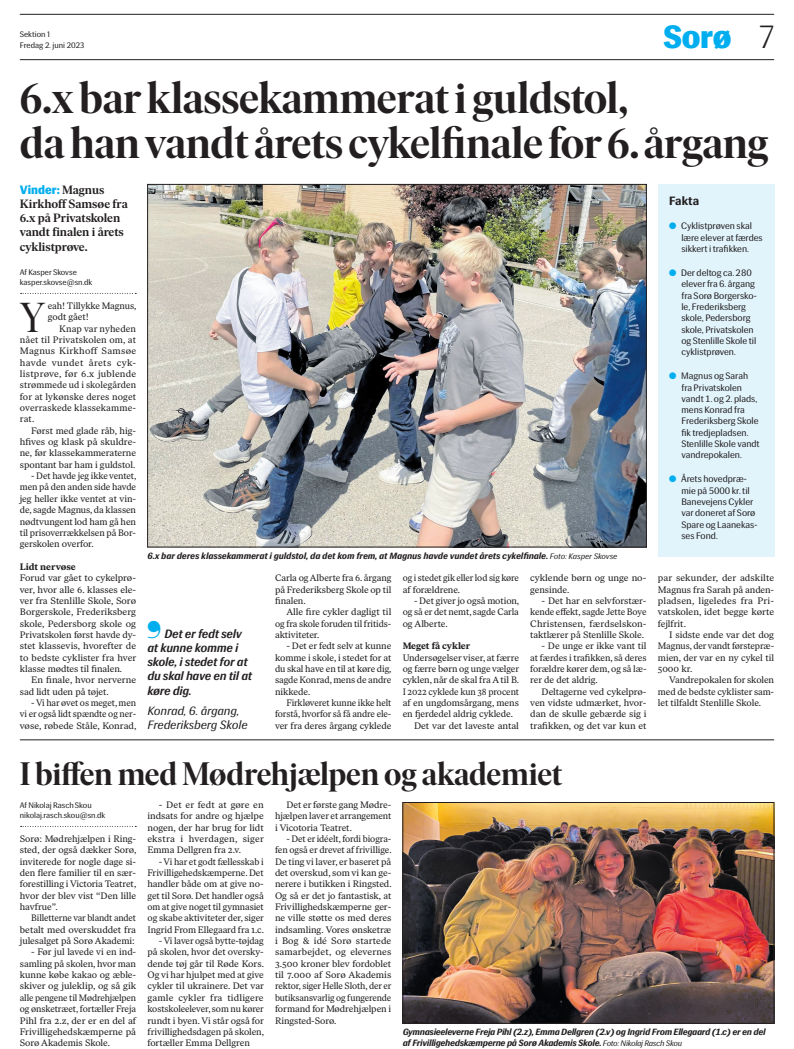
<style>
.page{position:relative;width:794px;height:1049px;background:#fff}
.page>*{position:absolute;margin:0;border:0;box-sizing:border-box;transform-origin:0 0}
.SN-Rubr_44_fed{font:600 44px/45.3px "SN Ivar Display";letter-spacing:-.005em;color:#231f20}
.SN-Brød_start{font:41.7px "SN Ivar Display";color:#231f20}
.SN-Rubr_32_fed{font:600 32.4px "SN Ivar Display";letter-spacing:-.005em;color:#231f20}
.t1{font:800 32px "SN Siri";color:#00aeef}
.SN-Urubrik{font:600 12px/14.2px "SN Ivar Headline";letter-spacing:-.005em;color:#231f20}
.t2{font:italic 600 12px/14.2px "SN Siri";letter-spacing:-.01em;color:#231f20}
.Citat_Byline_Bund{font:italic 12px/14.2px "SN Siri";color:#231f20}
.SN-Fakta_header{font:700 12px "SN Siri";color:#231f20}
.SN-Brød{font:9.3px/11.3px "SN Ivar Text";letter-spacing:-.005em;color:#231f20;text-align:justify}
.SN-Brød_u_indryk{font:9.3px/11.3px "SN Ivar Text";color:#231f20;text-align:justify}
.SN-Brød-2{font:9.3px/11.3px "SN Ivar Text";letter-spacing:-.005em;color:#231f20;text-align:justify;scale:.96 1}
.t3{font:9.3px/11.3px "SN Siri";color:#231f20}
.SN-Brød-3{font:9.3px/11.3px "SN Ivar Text";letter-spacing:-.005em;color:#231f20;scale:.95 1}
.SN-Brød_start-2{font:9.3px/11.3px "SN Ivar Text";color:#231f20}
.SN-Mellemrubrik{font:700 9.3px "SN Ivar Text";color:#231f20}
.SN-Billedtekst{font:italic 700 9px/11px "SN Siri";letter-spacing:-.02em;color:#231f20}
.SN-Billedtekst-2{font:italic 700 9px "SN Siri";color:#231f20}
.SN-Byline_email{font:8px "SN Siri";color:#231f20}
.SN-Byline{font:8px "SN Siri";color:#231f20}
.SN-Pagina-H{font:8px "SN Siri";color:#231f20}
.Sektion_no-name-H{font:8px "SN Siri";color:#231f20}
.s1{font-weight:300;color:#231f20}
.s2{font-family:"SN Siri";font-weight:800;color:#00aeef}
.s3{color:#00aeef}
.s4{font-weight:400;font-size:8px}
</style>
<div class="page">
<hr style="left:20px;top:59px;width:754px;height:1px;background:#231f20">
<hr style="left:20px;top:14px;width:754px;height:1px;background:#231f20">
<svg style="left:21px;top:293px;width:115px;height:1px"></svg>
<img style="left:149px;top:186px;width:495px;height:359px">
<hr style="left:20px;top:740px;width:754px;height:1px;background:#231f20">
<div style="left:658px;top:184px;width:116px;height:373px;background:#e1f4fc"></div>
<svg style="left:21px;top:826px;width:115px;height:1px"></svg>
<img style="left:405px;top:804px;width:367px;height:217px">
<div style="left:403px;top:802px;width:371px;height:221px;border:1px solid #231f20"></div>
<p class="Sektion_no-name-H" style="left:20px;top:30px;width:32px">Sektion 1</p>
<p class="SN-Pagina-H" style="left:20px;top:41px;width:66px">Fredag 2. juni 2023</p>
<h3 class="t1" style="left:663px;top:18px;width:112px">Sorø <span class="s1">7</span></h3>
<p class="SN-Rubr_44_fed" style="left:20px;top:76px;width:750px">6.x bar klassekammerat i guldstol,<br>da han vandt årets cykelfinale for 6. årgang</p>
<p class="SN-Urubrik" style="left:20px;top:183px;width:109px"><span class="s2">Vinder:</span> Magnus<br>Kirkhoff Samsøe fra<br>6.x på Privatskolen vandt finalen i årets cyklistprøve.</p>
<p class="SN-Fakta_header" style="left:669px;top:194px;width:31px">Fakta</p>
<p class="t3" style="left:681px;top:221px;width:83px;text-indent:-12px"><span class="s3">●</span> Cyklistprøven skal lære elever at færdes sikkert i trafikken.</p>
<p class="t3" style="left:681px;top:267px;width:77px;text-indent:-12px"><span class="s3">●</span> Der deltog ca. 280 elever fra 6. årgang fra Sorø Borgersko&shy;le, Frederiksberg skole, Pedersborg skole, Privatskolen og Stenlille Skole til cyklistprøven.</p>
<p class="t3" style="left:681px;top:370px;width:80px;text-indent:-12px"><span class="s3">●</span> Magnus og Sarah fra Privatskolen vandt 1. og 2. plads, mens Konrad fra<br>Frederiksberg Skole fik tredjepladsen.<br>Stenlille Skole vandt vandrepokalen.</p>
<p class="t3" style="left:681px;top:474px;width:78px;text-indent:-12px"><span class="s3">●</span> Årets hovedpræ&shy;mie på 5000 kr. til<br>Banevejens Cykler var doneret af Sorø<br>Spare og Laanekas&shy;ses Fond.</p>
<p class="SN-Byline" style="left:20px;top:268px;width:58px">Af Kasper Skovse</p>
<p class="SN-Byline_email" style="left:20px;top:278px;width:74px">kasper.skovse@sn.dk</p>
<p class="SN-Brød_start" style="left:20px;top:295px;width:27px">Y</p>
<p class="SN-Brød_start-2" style="left:48px;top:300px;width:90px">eah! Tillykke Magnus, godt gået!</p>
<p class="SN-Brød" style="left:20px;top:323px;width:118px;text-indent:39px">Knap var nyheden nået til Privatskolen om, at Magnus Kirkhoff Samsøe havde vundet årets cyk&shy;listprøve, før 6.x jublende strømmede ud i skolegården for at lykønske deres noget overraskede klassekamme&shy;rat.</p>
<p class="SN-Brød" style="left:20px;top:425px;width:118px;text-indent:11px">Først med glade råb, hig&shy;hfives og klask på skuldre&shy;ne, før klassekammeraterne spontant bar ham i guldstol.</p>
<p class="SN-Brød" style="left:20px;top:470px;width:118px;text-indent:11px">- Det havde jeg ikke ventet, men på den anden side havde jeg heller ikke ventet at vin&shy;de, sagde Magnus, da klassen nødtvungent lod ham gå hen til prisoverrækkelsen på Bor&shy;gerskolen overfor.</p>
<p class="SN-Mellemrubrik" style="left:20px;top:561px;width:57px">Lidt nervøse</p>
<p class="SN-Brød_u_indryk" style="left:20px;top:572px;width:118px">Forud var gået to cykelprø&shy;ver, hvor alle 6. klasses ele&shy;ver fra Stenlille Skole, Sorø Borgerskole, Frederiksberg skole, Pedersborg skole og Privatskolen først havde dy&shy;stet klassevis, hvorefter de to bedste cyklister fra hver klasse mødtes til finalen.</p>
<p class="SN-Brød" style="left:20px;top:674px;width:118px;text-indent:11px">En finale, hvor nerverne sad lidt uden på tøjet.</p>
<p class="SN-Brød" style="left:20px;top:697px;width:118px;text-indent:11px">- Vi har øvet os meget, men vi er også lidt spændte og ner&shy;vøse, røbede Ståle, Konrad,</p>
<p class="SN-Billedtekst-2" style="left:147px;top:550px;width:471px">6.x bar deres klassekammerat i guldstol, da det kom frem, at Magnus havde vundet årets cykelfinale. <span class="s4">Foto: Kasper Skovse</span></p>
<p class="SN-Brød" style="left:275px;top:572px;width:118px">Carla og Alberte fra 6. årgang på Frederiksberg Skole op til finalen.</p>
<p class="SN-Brød" style="left:275px;top:606px;width:118px;text-indent:11px">Alle fire cykler dagligt til og fra skole foruden til fritids&shy;aktiviteter.</p>
<p class="SN-Brød" style="left:275px;top:640px;width:118px;text-indent:11px">- Det er fedt selv at kunne komme i skole, i stedet for at du skal have en til at køre dig, sagde Konrad, mens de andre nikkede.</p>
<p class="SN-Brød-2" style="left:275px;top:697px;width:123px;text-indent:11px">Firkløveret kunne ikke helt forstå, hvorfor så få andre ele&shy;ver fra deres årgang cyklede</p>
<p class="SN-Brød-3" style="left:403px;top:572px;width:124px">og i stedet gik eller lod sig køre af forældrene.</p>
<p class="SN-Brød" style="left:403px;top:595px;width:118px;text-indent:11px">- Det giver jo også motion, og så er det nemt, sagde Carla og Alberte.</p>
<p class="SN-Mellemrubrik" style="left:403px;top:640px;width:69px">Meget få cykler</p>
<p class="SN-Brød_u_indryk" style="left:403px;top:652px;width:118px">Undersøgelser viser, at færre og færre børn og unge vælger cyklen, når de skal fra A til B.<br>I 2022 cyklede kun 38 procent af en ungdomsårgang, mens en fjerdedel aldrig cyklede.</p>
<p class="SN-Brød" style="left:414px;top:720px;width:106px">Det var det laveste antal</p>
<p class="SN-Brød" style="left:530px;top:572px;width:118px">cyklende børn og unge no&shy;gensinde.</p>
<p class="SN-Brød" style="left:530px;top:595px;width:118px;text-indent:11px">- Det har en selvforstær&shy;kende effekt, sagde Jette Boye Christensen, færdselskon&shy;taktlærer på Stenlille Skole.</p>
<p class="SN-Brød" style="left:530px;top:640px;width:118px;text-indent:11px">- De unge er ikke vant til at færdes i trafikken, så deres forældre kører dem, og så læ&shy;rer de det aldrig.</p>
<p class="SN-Brød" style="left:530px;top:686px;width:118px;text-indent:11px">Deltagerne ved cykelprø&shy;ven vidste udmærket, hvor&shy;dan de skulle gebærde sig i trafikken, og det var kun et</p>
<p class="SN-Brød" style="left:658px;top:572px;width:118px">par sekunder, der adskilte Magnus fra Sarah på anden&shy;pladsen, ligeledes fra Pri&shy;vatskolen, idet begge kørte fejlfrit.</p>
<p class="SN-Brød" style="left:658px;top:629px;width:118px;text-indent:11px">I sidste ende var det dog Magnus, der vandt førstepræ&shy;mien, der var en ny cykel til 5000 kr.</p>
<p class="SN-Brød" style="left:658px;top:674px;width:118px;text-indent:11px">Vandrepokalen for skolen med de bedste cyklister sam&shy;let tilfaldt Stenlille Skole.</p>
<p class="t2" style="left:147px;top:627px;width:106px;text-indent:17px">Det er fedt selv at kunne komme i skole, i stedet for at du skal have en til at køre dig.</p>
<p class="Citat_Byline_Bund" style="left:147px;top:703px;width:102px">Konrad, 6. årgang,<br>Frederiksberg Skole</p>
<p class="SN-Rubr_32_fed" style="left:20px;top:756px;width:544px">I biffen med Mødrehjælpen og akademiet</p>
<p class="SN-Byline" style="left:20px;top:801px;width:73px">Af Nikolaj Rasch Skou</p>
<p class="SN-Byline_email" style="left:20px;top:811px;width:87px">nikolaj.rasch.skou@sn.dk</p>
<p class="SN-Brød_u_indryk" style="left:20px;top:833px;width:118px">Sorø: Mødrehjælpen i Ring&shy;sted, der også dækker Sorø, inviterede for nogle dage si&shy;den flere familier til en sær&shy;forestilling i Victoria Teatret, hvor der blev vist “Den lille havfrue”.</p>
<p class="SN-Brød-3" style="left:20px;top:912px;width:124px;text-align:justify;text-indent:11px">Billetterne var blandt andet betalt med overskuddet fra julesalget på Sorø Akademi:</p>
<p class="SN-Brød" style="left:20px;top:946px;width:118px;text-indent:11px">- Før jul lavede vi en ind&shy;samling på skolen, hvor man kunne købe kakao og æble&shy;skiver og juleklip, og så gik alle pengene til Mødrehjælpen og ønsketræet, fortæller Freja Pihl fra 2.z, der er en del af Frivilligehedskæmperne på Sorø Akademis Skole.</p>
<p class="SN-Brød" style="left:147px;top:799px;width:118px;text-indent:11px">- Det er fedt at gøre en indsats for andre og hjælpe nogen, der har brug for lidt ekstra i hverdagen, siger Emma Dellgren fra 2.v.</p>
<p class="SN-Brød" style="left:147px;top:856px;width:118px;text-indent:11px">- Vi har et godt fællesskab i Frivilligehedskæmperne. Det handler både om at give no&shy;get til Sorø. Det handler også om at give noget til gymnasiet og skabe aktiviteter der, siger Ingrid From Ellegaard fra 1.c.</p>
<p class="SN-Brød" style="left:147px;top:935px;width:118px;text-indent:11px">- Vi laver også bytte-tøjdag på skolen, hvor det oversky&shy;dende tøj går til Røde Kors.<br>Og vi har hjulpet med at give cykler til ukrainere. Det var gamle cykler fra tidligere kostskoleelever, som nu kører rundt i byen. Vi står også for frivillighedsdagen på skolen, fortæller Emma Dellgren</p>
<p class="SN-Brød" style="left:275px;top:799px;width:118px;text-indent:11px">Det er første gang Mødre&shy;hjælpen laver et arrangement i Vicotoria Teatret.</p>
<p class="SN-Brød-2" style="left:275px;top:833px;width:123px;text-indent:11px">- Det er idéelt, fordi biogra&shy;fen også er drevet af frivillige.<br>De ting vi laver, er baseret på det overskud, som vi kan ge&shy;nerere i butikken i Ringsted.<br>Og så er det jo fantastisk, at Frivillighedskæmperne ger&shy;ne ville støtte os med deres indsamling. Vores ønsketræ i Bog &amp; idé Sorø startede samarbejdet, og elevernes 3.500 kroner blev fordoblet til 7.000 af Sorø Akademis rektor, siger Helle Sloth, der er butiksansvarlig og fungerende formand for Mødrehjælpen i Ringsted-Sorø.</p>
<p class="SN-Billedtekst" style="left:403px;top:1026px;width:364px">Gymnasieeleverne Freja Pihl (2.z), Emma Dellgren (2.v) og Ingrid From Ellegaard (1.c) er en del af Frivilligehedskæmperne på Sorø Akademis Skole. <span class="s4">Foto: Nikolaj Rasch Skou</span></p>
</div>
